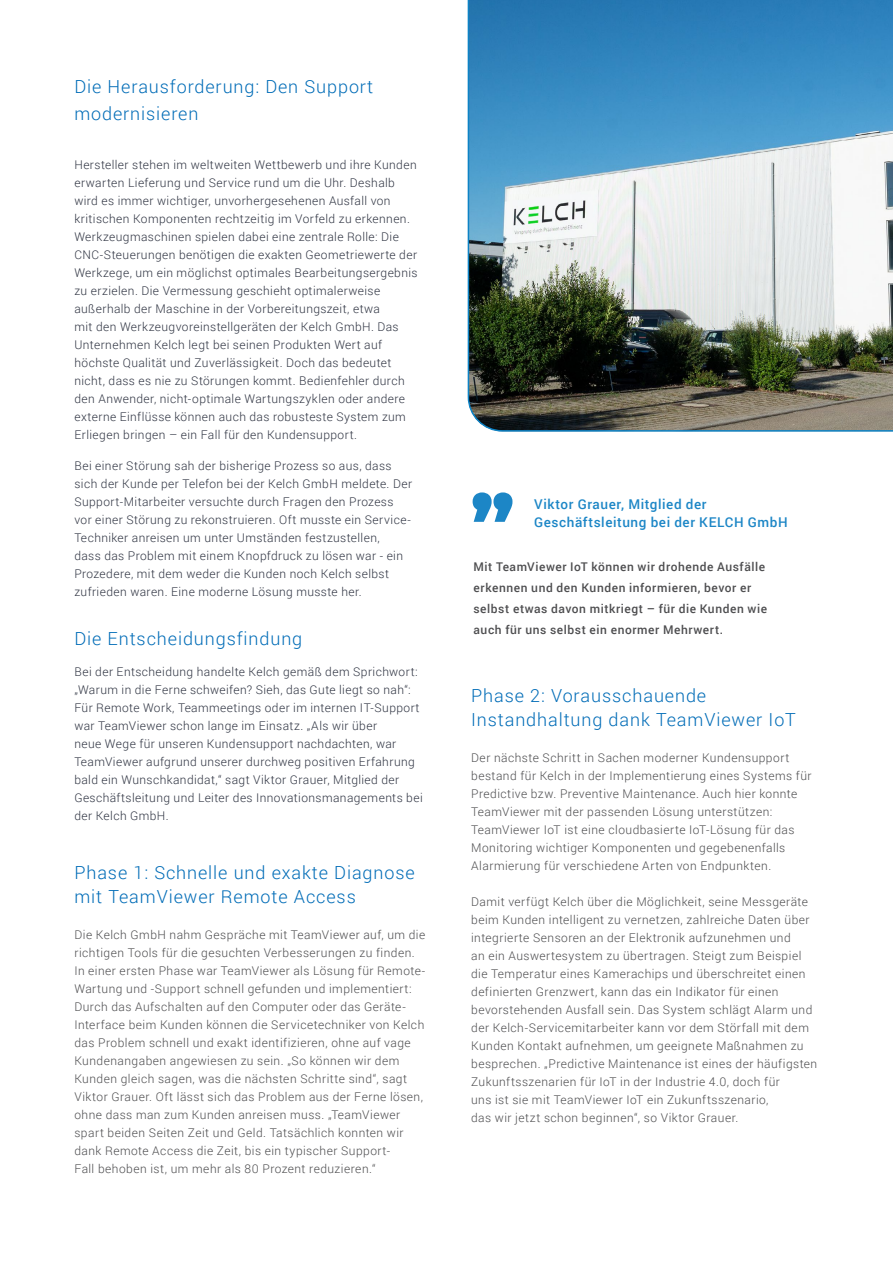
<style>
.page{position:relative;width:893px;height:1263px;background:#fff}
.page>*{position:absolute;margin:0;border:0;box-sizing:border-box;transform-origin:0 0}
.t1{font:900 72px "Montserrat";color:#1c86c6}
.t2{font:300 18px/24px "Roboto";letter-spacing:.05em;color:#006cb7}
.t3{font:500 13.5px/18px "Roboto";letter-spacing:.045em;color:#1c86c6}
.t4{font:300 12px/18px "Roboto";letter-spacing:.04em;color:#4d4d4f}
.t5{font:300 12px/18px "Roboto";letter-spacing:.035em;color:#2f3442}
.t6{font:500 12px/21px "Roboto";letter-spacing:.045em;color:#4d4d4f}
</style>
<div class="page">
<img style="left:468px;top:0;width:425px;height:432px">
<h2 class="t2" style="left:74px;top:73px;width:300px;line-height:27px">Die Herausforderung: Den Support modernisieren</h2>
<p class="t5" style="left:74px;top:155px;width:345px">Hersteller stehen im weltweiten Wettbewerb und ihre Kunden erwarten Lieferung und Service rund um die Uhr. Deshalb wird es immer wichtiger, unvorhergesehenen Ausfall von kritischen Komponenten rechtzeitig im Vorfeld zu erkennen.<br>Werkzeugmaschinen spielen dabei eine zentrale Rolle: Die CNC-Steuerungen benötigen die exakten Geometriewerte der Werkzege, um ein möglichst optimales Bearbeitungsergebnis zu erzielen. Die Vermessung geschieht optimalerweise außerhalb der Maschine in der Vorbereitungszeit, etwa<br>mit den Werkzeugvoreinstellgeräten der Kelch GmbH. Das Unternehmen Kelch legt bei seinen Produkten Wert auf höchste Qualität und Zuverlässigkeit. Doch das bedeutet nicht, dass es nie zu Störungen kommt. Bedienfehler durch den Anwender, nicht-optimale Wartungszyklen oder andere externe Einflüsse können auch das robusteste System zum Erliegen bringen – ein Fall für den Kundensupport.</p>
<p class="t5" style="left:74px;top:456px;width:339px">Bei einer Störung sah der bisherige Prozess so aus, dass sich der Kunde per Telefon bei der Kelch GmbH meldete. Der Support-Mitarbeiter versuchte durch Fragen den Prozess vor einer Störung zu rekonstruieren. Oft musste ein Service-Techniker anreisen um unter Umständen festzustellen,<br>dass das Problem mit einem Knopfdruck zu lösen war - ein Prozedere, mit dem weder die Kunden noch Kelch selbst zufrieden waren. Eine moderne Lösung musste her.</p>
<h2 class="t2" style="left:74px;top:626px;width:229px">Die Entscheidungsfindung</h2>
<p class="t5" style="left:74px;top:662px;width:350px">Bei der Entscheidung handelte Kelch gemäß dem Sprichwort: „Warum in die Ferne schweifen? Sieh, das Gute liegt so nah“:<br>Für Remote Work, Teammeetings oder im internen IT-Support war TeamViewer schon lange im Einsatz. „Als wir über<br>neue Wege für unseren Kundensupport nachdachten, war TeamViewer aufgrund unserer durchweg positiven Erfahrung bald ein Wunschkandidat,“ sagt Viktor Grauer, Mitglied der Geschäftsleitung und Leiter des Innovationsmanagements bei der Kelch GmbH.</p>
<h2 class="t2" style="left:74px;top:860px;width:342px">Phase 1: Schnelle und exakte Diagnose mit TeamViewer Remote Access</h2>
<p class="t4" style="left:74px;top:925px;width:352px">Die Kelch GmbH nahm Gespräche mit TeamViewer auf, um die richtigen Tools für die gesuchten Verbesserungen zu finden.<br>In einer ersten Phase war TeamViewer als Lösung für Remote-Wartung und -Support schnell gefunden und implementiert:<br>Durch das Aufschalten auf den Computer oder das Geräte-Interface beim Kunden können die Servicetechniker von Kelch das Problem schnell und exakt identifizieren, ohne auf vage Kundenangaben angewiesen zu sein. „So können wir dem Kunden gleich sagen, was die nächsten Schritte sind“, sagt Viktor Grauer. Oft lässt sich das Problem aus der Ferne lösen, ohne dass man zum Kunden anreisen muss. „TeamViewer spart beiden Seiten Zeit und Geld. Tatsächlich konnten wir dank Remote Access die Zeit, bis ein typischer Support-<br>Fall behoben ist, um mehr als 80 Prozent reduzieren.“</p>
<h1 class="t1" style="left:471px;top:431px;width:44px">„</h1>
<p class="t3" style="left:534px;top:494px;width:255px">Viktor Grauer, Mitglied der<br>Geschäftsleitung bei der KELCH GmbH</p>
<p class="t6" style="left:474px;top:556px;width:295px">Mit TeamViewer IoT können wir drohende Ausfälle erkennen und den Kunden informieren, bevor er selbst etwas davon mitkriegt – für die Kunden wie auch für uns selbst ein enormer Mehrwert.</p>
<h2 class="t2" style="left:471px;top:683px;width:326px">Phase 2: Vorausschauende<br>Instandhaltung dank TeamViewer IoT</h2>
<p class="t4" style="left:471px;top:748px;width:342px">Der nächste Schritt in Sachen moderner Kundensupport bestand für Kelch in der Implementierung eines Systems für Predictive bzw. Preventive Maintenance. Auch hier konnte TeamViewer mit der passenden Lösung unterstützen:<br>TeamViewer IoT ist eine cloudbasierte IoT-Lösung für das Monitoring wichtiger Komponenten und gegebenenfalls Alarmierung für verschiedene Arten von Endpunkten.</p>
<p class="t4" style="left:471px;top:892px;width:348px">Damit verfügt Kelch über die Möglichkeit, seine Messgeräte beim Kunden intelligent zu vernetzen, zahlreiche Daten über integrierte Sensoren an der Elektronik aufzunehmen und<br>an ein Auswertesystem zu übertragen. Steigt zum Beispiel die Temperatur eines Kamerachips und überschreitet einen definierten Grenzwert, kann das ein Indikator für einen bevorstehenden Ausfall sein. Das System schlägt Alarm und der Kelch-Servicemitarbeiter kann vor dem Störfall mit dem Kunden Kontakt aufnehmen, um geeignete Maßnahmen zu besprechen. „Predictive Maintenance ist eines der häufigsten Zukunftsszenarien für IoT in der Industrie 4.0, doch für<br>uns ist sie mit TeamViewer IoT ein Zukunftsszenario,<br>das wir jetzt schon beginnen“, so Viktor Grauer.</p>
</div>
